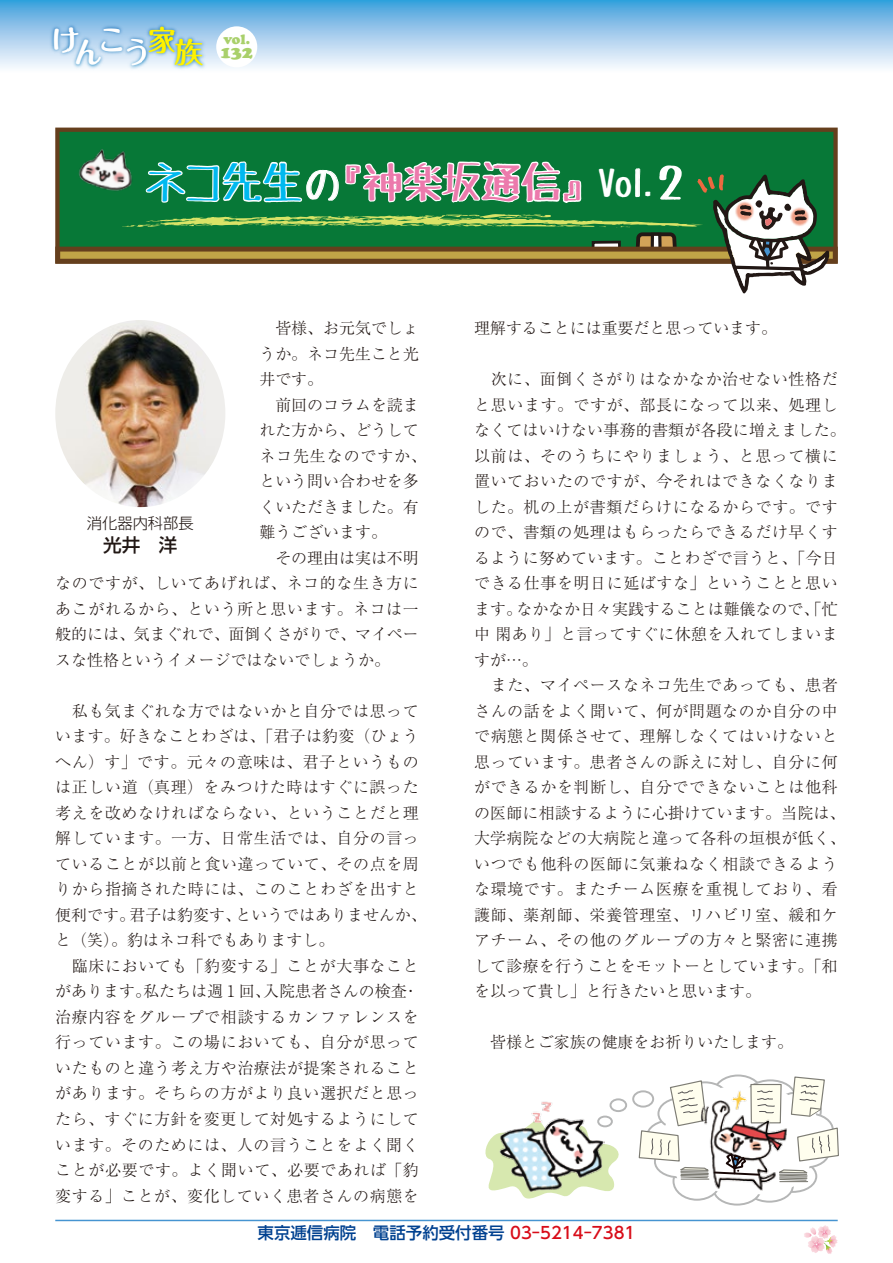
<style>
.page{position:relative;width:893px;height:1263px;background:#fff}
.page>*{position:absolute;margin:0;border:0;box-sizing:border-box;transform-origin:0 0}
.t1{font:44.7px "Tanuki Permanent Marker";letter-spacing:-.03em;color:#ec7aac;scale:.92 1}
.t2{font:700 28.65px "Maru Fo Pro";letter-spacing:-.13em;color:#fff}
.t3{font:500 18.6px "Shin Go Pr 6";color:#221815}
.t4{font:900 18px "Cooper";color:#a9d06b}
.t5{font:500 16.5px "UD Shin Go Pr 6 N";color:#004190}
.t6{font:300 15.9px/25.5px "Ryumin Pr 6 N";letter-spacing:.04em;color:#221815}
.t7{font:300 15.9px "Ryumin Pr 6 N";color:#221815}
.t8{font:300 15.3px "Shin Go Pr 6";color:#221815}
.t9{font:900 14.25px "Cooper";color:#a9d06b}
.s1{color:#fff200}
.s2{color:#00b9ef}
.s3{font-size:38.25px;color:#fff}
.s4{font-size:36.15px;color:#fff}
.s5{color:#fff}
.s6{color:#d80c18}
</style>
<div class="page">
<svg style="left:0;top:0;width:893px;height:68px;background:#99c9eb"></svg>
<img style="left:46px;top:20px;width:39px;height:42px">
<img style="left:68px;top:33px;width:40px;height:36px">
<img style="left:92px;top:20px;width:40px;height:42px">
<img style="left:117px;top:33px;width:40px;height:37px">
<img style="left:142px;top:20px;width:40px;height:42px">
<img style="left:169px;top:33px;width:40px;height:37px">
<div style="left:216px;top:26px;width:41px;height:41px;background:#fff;border-radius:50%"></div>
<svg style="left:804px;top:1225px;width:34px;height:29px"></svg>
<hr style="left:55px;top:1220px;width:783px;height:1px;background:#4694d1">
<img style="left:55px;top:320px;width:170px;height:187px">
<svg style="left:55px;top:127px;width:783px;height:166px"></svg>
<img style="left:73px;top:144px;width:66px;height:52px">
<div style="left:713px;top:1074px;width:50px;height:40px;border:2px solid #b5b6b6;border-radius:50%"></div>
<svg style="left:746px;top:1170px;width:47px;height:32px"></svg>
<div style="left:745px;top:1169px;width:49px;height:33px;border:2px solid #b5b6b6;border-radius:50%"></div>
<div style="left:714px;top:1173px;width:46px;height:31px;background:#fff;border-radius:50%"></div>
<div style="left:713px;top:1172px;width:48px;height:33px;border:2px solid #b5b6b6;border-radius:50%"></div>
<svg style="left:673px;top:1162px;width:47px;height:38px"></svg>
<div style="left:672px;top:1161px;width:49px;height:40px;border:2px solid #b5b6b6;border-radius:50%"></div>
<svg style="left:485px;top:1123px;width:134px;height:76px"></svg>
<img style="left:498px;top:1101px;width:107px;height:92px">
<svg style="left:638px;top:1076px;width:201px;height:120px"></svg>
<div style="left:633px;top:1091px;width:20px;height:15px;background:#fff;border-radius:50%"></div>
<div style="left:632px;top:1090px;width:22px;height:17px;border:2px solid #b5b6b6;border-radius:50%"></div>
<div style="left:609px;top:1098px;width:18px;height:14px;border:2px solid #b5b6b6;border-radius:50%"></div>
<div style="left:598px;top:1116px;width:14px;height:10px;background:#fff;border-radius:50%"></div>
<div style="left:597px;top:1115px;width:16px;height:12px;border:2px solid #b5b6b6;border-radius:50%"></div>
<h2 class="t2" style="left:51px;top:23px;width:154px">けんこう<sup>家</sup><span class="s1">族</span></h2>
<p class="t9" style="left:224px;top:31px;width:28px">vol.</p>
<p class="t4" style="left:221px;top:41px;width:34px">132</p>
<h1 class="t1" style="left:142px;top:160px;width:590px"><span class="s2">ネコ先生</span><span class="s3">の</span>『神楽坂通信』<span class="s4">Vol.</span><span class="s5">2</span></h1>
<p class="t7" style="left:259px;top:316px;width:161px">　皆様、お元気でしょ</p>
<p class="t7" style="left:259px;top:341px;width:161px">うか。ネコ先生こと光</p>
<p class="t6" style="left:259px;top:365px;width:65px">井です。</p>
<p class="t7" style="left:259px;top:392px;width:161px">　前回のコラムを読ま</p>
<p class="t7" style="left:259px;top:418px;width:161px">れた方から、どうして</p>
<p class="t6" style="left:259px;top:442px;width:169px">ネコ先生なのですか、</p>
<p class="t7" style="left:259px;top:469px;width:161px">という問い合わせを多</p>
<p class="t7" style="left:259px;top:494px;width:161px">くいただきました。有</p>
<p class="t7" style="left:259px;top:520px;width:129px">難うございます。</p>
<p class="t7" style="left:259px;top:545px;width:161px">　その理由は実は不明</p>
<p class="t6" style="left:55px;top:569px;width:365px">なのですが、しいてあげれば、ネコ的な生き方に</p>
<p class="t6" style="left:55px;top:595px;width:365px">あこがれるから、という所と思います。ネコは一</p>
<p class="t7" style="left:55px;top:622px;width:365px">般的には、気まぐれで、面倒くさがりで、マイペー</p>
<p class="t7" style="left:55px;top:647px;width:336px">スな性格というイメージではないでしょうか。</p>
<p class="t6" style="left:55px;top:697px;width:373px">　私も気まぐれな方ではないかと自分では思っています。好きなことわざは、「君子は豹変（ひょうへん）す」です。元々の意味は、君子というものは正しい道（真理）をみつけた時はすぐに誤った考えを改めなければならない、ということだと理解しています。一方、日常生活では、自分の言っていることが以前と食い違っていて、その点を周りから指摘された時には、このことわざを出すと便利です。君子は豹変す、というではありませんか、と（笑）。豹はネコ科でもありますし。　<br>　臨床においても「豹変する」ことが大事なことがあります。私たちは週１回、入院患者さんの検査・治療内容をグループで相談するカンファレンスを行っています。この場においても、自分が思っていたものと違う考え方や治療法が提案されることがあります。そちらの方がより良い選択だと思ったら、すぐに方針を変更して対処するようにしています。そのためには、人の言うことをよく聞くことが必要です。よく聞いて、必要であれば「豹変する」ことが、変化していく患者さんの病態を</p>
<p class="t8" style="left:87px;top:510px;width:109px">消化器内科部長</p>
<p class="t3" style="left:103px;top:529px;width:76px">光井　洋</p>
<p class="t7" style="left:474px;top:316px;width:304px">理解することには重要だと思っています。</p>
<p class="t6" style="left:474px;top:365px;width:373px">　次に、面倒くさがりはなかなか治せない性格だと思います。ですが、部長になって以来、処理しなくてはいけない事務的書類が各段に増えました。以前は、そのうちにやりましょう、と思って横に置いておいたのですが、今それはできなくなりました。机の上が書類だらけになるからです。ですので、書類の処理はもらったらできるだけ早くするように努めています。ことわざで言うと、「今日できる仕事を明日に延ばすな」ということと思います。なかなか日々実践することは難儀なので、「忙中 閑あり」と言ってすぐに休憩を入れてしまいますが…。<br>　また、マイペースなネコ先生であっても、患者さんの話をよく聞いて、何が問題なのか自分の中で病態と関係させて、理解しなくてはいけないと思っています。患者さんの訴えに対し、自分に何ができるかを判断し、自分でできないことは他科の医師に相談するように心掛けています。当院は、大学病院などの大病院と違って各科の垣根が低く、いつでも他科の医師に気兼ねなく相談できるような環境です。またチーム医療を重視しており、看護師、薬剤師、栄養管理室、リハビリ室、緩和ケアチーム、その他のグループの方々と緊密に連携して診療を行うことをモットーとしています。「和を以って貴し」と行きたいと思います。</p>
<p class="t7" style="left:474px;top:1030px;width:320px">　皆様とご家族の健康をお祈りいたします。</p>
<p class="t5" style="left:258px;top:1219px;width:379px">東京逓信病院　電話予約受付番号 <span class="s6">03-5214-7381</span></p>
</div>
